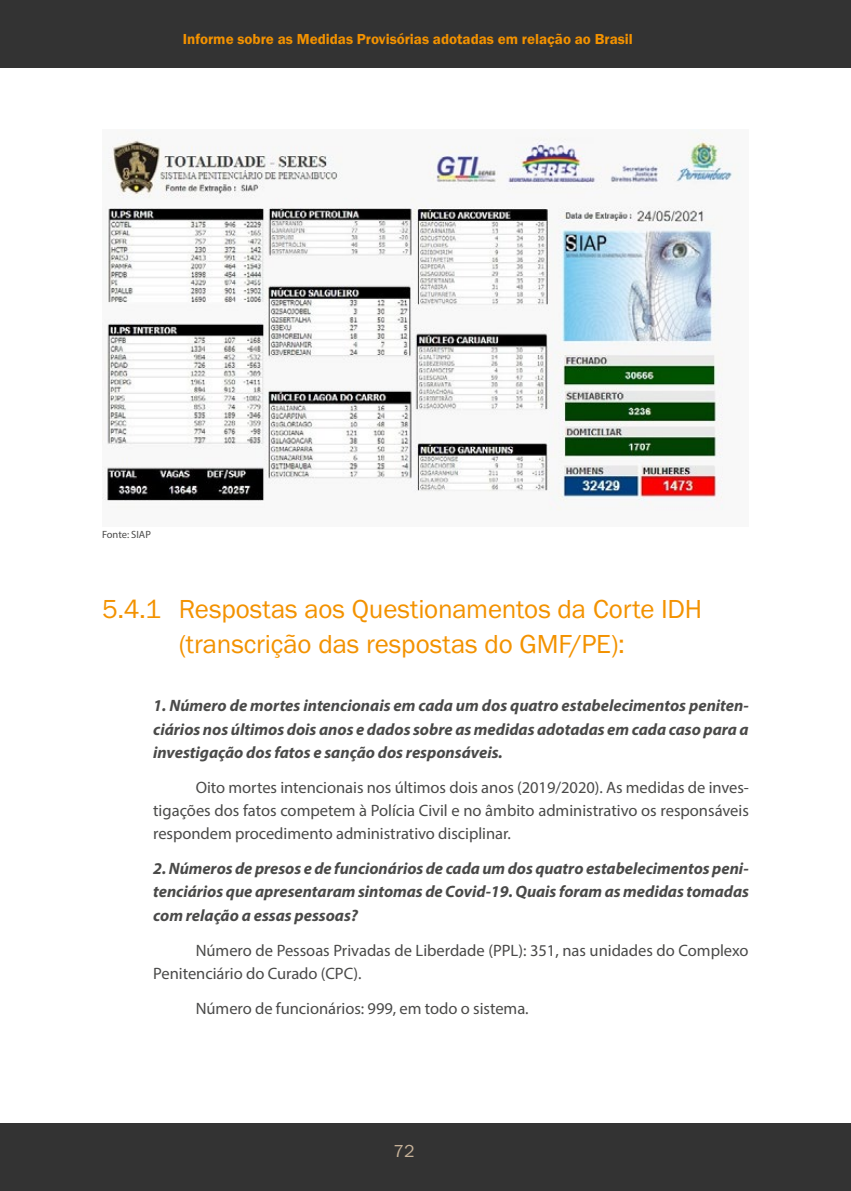
<style>
.page{position:relative;width:851px;height:1191px;background:#fff}
.page>*{position:absolute;margin:0;border:0;box-sizing:border-box;transform-origin:0 0}
.t1{font:27px/34.8px "Franklin Gothic URW Boo";letter-spacing:-.005em;color:#f39200;text-align:center}
.t2{font:18px "Franklin Gothic URW Boo";color:#c7b299}
.pergunta_questionari{font:italic 700 16.5px/23.2px "Myriad Pro";color:#4a4a49;text-align:justify}
.Texto_questionario{font:16.5px/23.2px "Myriad Pro";color:#4a4a49;text-align:justify}
.t3{font:15px "Franklin Gothic URW Dem";color:#f39200}
.Legenda_tabelas{font:10.5px "Myriad Pro";color:#4a4a49}
</style>
<div class="page">
<div style="left:0;top:0;width:850px;height:68px;background:#333"></div>
<div style="left:0;top:1123px;width:850px;height:68px;background:#333"></div>
<img style="left:102px;top:129px;width:636px;height:382px">
<p class="t3" style="left:183px;top:30px;width:451px">Informe sobre as Medidas Provisórias adotadas em relação ao Brasil</p>
<p class="Legenda_tabelas" style="left:102px;top:528px;width:50px">Fonte: SIAP</p>
<p class="t1" style="left:102px;top:591px;width:601px">5.4.1 Respostas aos Questionamentos da Corte IDH (transcrição das respostas do GMF/PE):</p>
<p class="pergunta_questionari" style="left:153px;top:693px;width:597px">1. Número de mortes intencionais em cada um dos quatro estabelecimentos peniten&shy;ciários nos últimos dois anos e dados sobre as medidas adotadas em cada caso para a investigação dos fatos e sanção dos responsáveis.</p>
<p class="Texto_questionario" style="left:153px;top:775px;width:597px;text-indent:43px">Oito mortes intencionais nos últimos dois anos (2019/2020). As medidas de inves&shy;tigações dos fatos competem à Polícia Civil e no âmbito administrativo os responsáveis respondem procedimento administrativo disciplinar.</p>
<p class="pergunta_questionari" style="left:153px;top:856px;width:597px">2. Números de presos e de funcionários de cada um dos quatro estabelecimentos peni&shy;tenciários que apresentaram sintomas de Covid-19. Quais foram as medidas tomadas com relação a essas pessoas?</p>
<p class="Texto_questionario" style="left:153px;top:938px;width:597px;text-indent:43px">Número de Pessoas Privadas de Liberdade (PPL): 351, nas unidades do Complexo<br>Penitenciário do Curado (CPC).</p>
<p class="Texto_questionario" style="left:196px;top:996px;width:334px">Número de funcionários: 999, em todo o sistema.</p>
<p class="t2" style="left:393px;top:1139px;width:23px">72</p>
</div>
